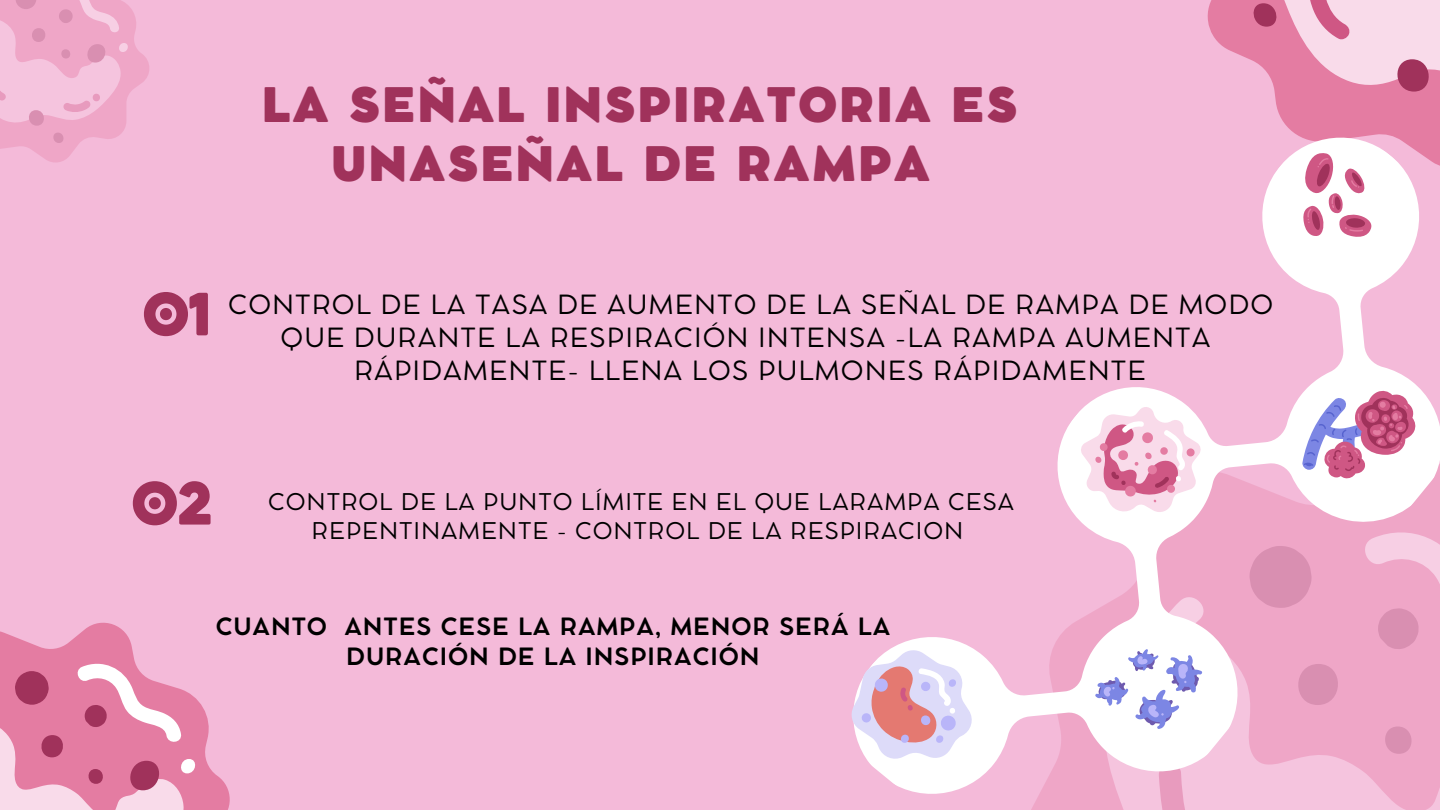
<style>
.page{position:relative;width:1440px;height:810px;background:#f4bad9}
.page>*{position:absolute;margin:0;border:0;box-sizing:border-box;transform-origin:0 0}
.t1{font:800 57.4px "Cocomat Pro";color:#a0325b}
.t2{font:800 47px/59.7px "Cocomat Pro";letter-spacing:.04em;color:#a0325b;text-align:center}
.t3{font:26.2px "Cocomat Pro";letter-spacing:.04em;color:#000}
.t4{font:700 23.5px/30px "Cocomat Pro";letter-spacing:.04em;color:#000;text-align:center}
.t5{font:22.8px/28.5px "Cocomat Pro";letter-spacing:.04em;color:#000;text-align:center}
</style>
<div class="page">
<svg style="left:0;top:622px;width:230px;height:188px"></svg>
<svg style="left:1077px;top:804px;width:356px;height:6px;fill:#f5c4de"></svg>
<svg style="left:0;top:0;width:149px;height:162px"></svg>
<svg style="left:868px;top:257px;width:572px;height:547px"></svg>
<svg style="left:851px;top:649px;width:124px;height:112px;background:#e7cadb"></svg>
<svg style="left:1207px;top:0;width:233px;height:257px"></svg>
<svg style="left:1302px;top:390px;width:114px;height:89px;background:#d5a9c8"></svg>
<svg style="left:1080px;top:405px;width:122px;height:109px;background:#f3cedd"></svg>
<svg style="left:1095px;top:649px;width:108px;height:80px;background:#dbdcf5"></svg>
<p class="t2" style="left:262px;top:79px;width:757px">LA SEÑAL INSPIRATORIA ES<br>UNASEÑAL DE RAMPA</p>
<p class="t1" style="left:142px;top:293px;width:71px">01</p>
<p class="t3" style="left:228px;top:295px;width:1046px">CONTROL DE LA TASA DE AUMENTO DE LA SEÑAL DE RAMPA DE MODO</p>
<p class="t3" style="left:281px;top:328px;width:931px">QUE DURANTE LA RESPIRACIÓN INTENSA -LA RAMPA AUMENTA</p>
<p class="t3" style="left:354px;top:361px;width:793px">RÁPIDAMENTE- LLENA LOS PULMONES RÁPIDAMENTE</p>
<p class="t1" style="left:131px;top:482px;width:84px">02</p>
<p class="t5" style="left:268px;top:490px;width:747px">CONTROL DE LA PUNTO LÍMITE EN EL QUE LARAMPA CESA<br>REPENTINAMENTE - CONTROL DE LA RESPIRACION</p>
<p class="t4" style="left:216px;top:614px;width:676px">CUANTO ANTES CESE LA RAMPA, MENOR SERÁ LA<br>DURACIÓN DE LA INSPIRACIÓN</p>
</div>
